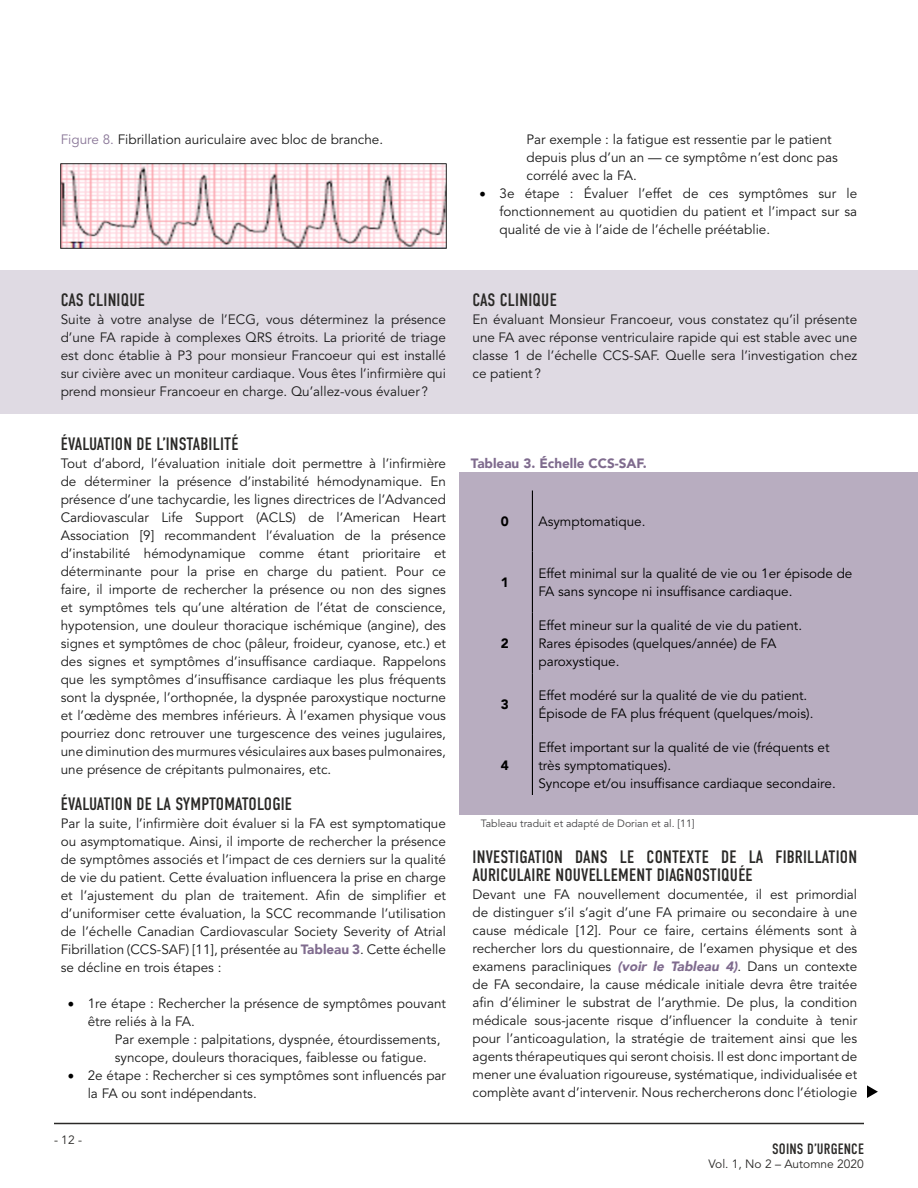
<style>
.page{position:relative;width:918px;height:1188px;background:#fff}
.page>*{position:absolute;margin:0;border:0;box-sizing:border-box;transform-origin:0 0}
.t1{font:18px/18px "DIN Condensed";letter-spacing:.01em;color:#2a2927}
.t2{font:15px "DIN Condensed";letter-spacing:.01em;color:#2a2927}
.t3{font:13.5px/18px "Avenir LT Std";color:#1a1a1a;text-align:justify}
.t4{font:13.5px/18px "Avenir LT Std";color:#000}
.t5{font:900 13.5px "Avenir LT";color:#7f6b8e}
.t6{font:900 13.5px "Avenir LT";color:#000}
.t7{font:12px "Avenir LT Std";color:#2a2927}
.t8{font:10.5px "Avenir LT Std";color:#414042}
.s1{color:#897697}
.s2{font-family:"Avenir LT";font-weight:900;color:#7f6b8e}
.s3{font-family:"Minion Pro";font-size:18px;color:#000}
.s4{font-family:"Avenir LT";font-weight:900;font-style:italic;color:#7f6b8e}
</style>
<div class="page">
<hr style="left:54px;top:1123px;width:810px;height:1px;background:#2a2927">
<div style="left:459px;top:472px;width:459px;height:343px;background:#b8adc0"></div>
<div style="left:0;top:270px;width:918px;height:144px;background:#dfdae3"></div>
<hr style="left:532px;top:491px;width:1px;height:60px;background:#000">
<hr style="left:532px;top:551px;width:1px;height:61px;background:#000">
<hr style="left:532px;top:612px;width:1px;height:61px;background:#000">
<hr style="left:532px;top:673px;width:1px;height:61px;background:#000">
<hr style="left:532px;top:734px;width:1px;height:61px;background:#000">
<img style="left:61px;top:164px;width:385px;height:84px">
<svg style="left:867px;top:1085px;width:11px;height:13px"></svg>
<p class="t3" style="left:61px;top:131px;width:324px"><span class="s1">Figure 8.</span> Fibrillation auriculaire avec bloc de branche.</p>
<h1 class="t1" style="left:61px;top:292px;width:86px">CAS CLINIQUE</h1>
<p class="t3" style="left:61px;top:311px;width:387px">Suite à votre analyse de l’ECG, vous déterminez la présence d’une FA rapide à complexes QRS étroits. La priorité de triage est donc établie à P3 pour monsieur Francoeur qui est installé sur civière avec un moniteur cardiaque. Vous êtes l’infirmière qui prend monsieur Francoeur en charge. Qu’allez-vous évaluer ?</p>
<h1 class="t1" style="left:61px;top:436px;width:179px">ÉVALUATION DE L’INSTABILITÉ</h1>
<p class="t3" style="left:61px;top:455px;width:387px">Tout d’abord, l’évaluation initiale doit permettre à l’infirmière de déterminer la présence d’instabilité hémodynamique. En présence d’une tachycardie, les lignes directrices de l’Advanced Cardiovascular Life Support (ACLS) de l’American Heart Association [9] recommandent l’évaluation de la présence d’instabilité hémodynamique comme étant prioritaire et déterminante pour la prise en charge du patient. Pour ce faire, il importe de rechercher la présence ou non des signes et symptômes tels qu’une altération de l’état de conscience, hypotension, une douleur thoracique ischémique (angine), des signes et symptômes de choc (pâleur, froideur, cyanose, etc.) et des signes et symptômes d’insuffisance cardiaque. Rappelons que les symptômes d’insuffisance cardiaque les plus fréquents sont la dyspnée, l’orthopnée, la dyspnée paroxystique nocturne et l’œdème des membres inférieurs. À l’examen physique vous pourriez donc retrouver une turgescence des veines jugulaires, une diminution des murmures vésiculaires aux bases pulmonaires, une présence de crépitants pulmonaires, etc.</p>
<h1 class="t1" style="left:61px;top:796px;width:233px">ÉVALUATION DE LA SYMPTOMATOLOGIE</h1>
<p class="t3" style="left:61px;top:815px;width:387px">Par la suite, l’infirmière doit évaluer si la FA est symptomatique ou asymptomatique. Ainsi, il importe de rechercher la présence de symptômes associés et l’impact de ces derniers sur la qualité de vie du patient. Cette évaluation influencera la prise en charge et l’ajustement du plan de traitement. Afin de simplifier et d’uniformiser cette évaluation, la SCC recommande l’utilisation de l’échelle Canadian Cardiovascular Society Severity of Atrial Fibrillation (CCS-SAF) [11], présentée au <span class="s2">Tableau 3</span>. Cette échelle se décline en trois étapes :</p>
<p class="t3" style="left:88px;top:995px;width:360px;text-indent:-20px"><span class="s3">•</span> 1re étape : Rechercher la présence de symptômes pouvant être reliés à la FA.</p>
<p class="t3" style="left:115px;top:1031px;width:327px">Par exemple : palpitations, dyspnée, étourdissements, syncope, douleurs thoraciques, faiblesse ou fatigue.</p>
<p class="t3" style="left:88px;top:1067px;width:360px;text-indent:-20px"><span class="s3">•</span> 2e étape : Rechercher si ces symptômes sont influencés par la FA ou sont indépendants.</p>
<p class="t7" style="left:54px;top:1133px;width:30px">- 12 -</p>
<p class="t3" style="left:526px;top:130px;width:313px;text-align:left">Par exemple : la fatigue est ressentie par le patient depuis plus d’un an — ce symptôme n’est donc pas corrélé avec la FA.</p>
<p class="t3" style="left:500px;top:184px;width:359px;text-indent:-20px"><span class="s3">•</span> 3e étape : Évaluer l’effet de ces symptômes sur le fonctionnement au quotidien du patient et l’impact sur sa qualité de vie à l’aide de l’échelle préétablie.</p>
<h1 class="t1" style="left:473px;top:291px;width:86px">CAS CLINIQUE</h1>
<p class="t3" style="left:472px;top:310px;width:386px">En évaluant Monsieur Francoeur, vous constatez qu’il présente une FA avec réponse ventriculaire rapide qui est stable avec une classe 1 de l’échelle CCS-SAF. Quelle sera l’investigation chez ce patient ?</p>
<p class="t5" style="left:471px;top:455px;width:177px">Tableau 3. Échelle CCS-SAF.</p>
<p class="t6" style="left:501px;top:513px;width:9px">0</p>
<p class="t4" style="left:538px;top:513px;width:109px">Asymptomatique.</p>
<p class="t6" style="left:501px;top:574px;width:9px">1</p>
<p class="t4" style="left:538px;top:565px;width:315px">Effet minimal sur la qualité de vie ou 1er épisode de<br>FA sans syncope ni insuffisance cardiaque.</p>
<p class="t6" style="left:501px;top:635px;width:9px">2</p>
<p class="t4" style="left:538px;top:617px;width:265px">Effet mineur sur la qualité de vie du patient.<br>Rares épisodes (quelques/année) de FA paroxystique.</p>
<p class="t6" style="left:501px;top:696px;width:9px">3</p>
<p class="t4" style="left:538px;top:686px;width:277px">Effet modéré sur la qualité de vie du patient.<br>Épisode de FA plus fréquent (quelques/mois).</p>
<p class="t6" style="left:501px;top:757px;width:9px">4</p>
<p class="t4" style="left:538px;top:738px;width:299px">Effet important sur la qualité de vie (fréquents et très symptomatiques).<br>Syncope et/ou insuffisance cardiaque secondaire.</p>
<p class="t8" style="left:481px;top:817px;width:215px">Tableau traduit et adapté de Dorian et al. [11]</p>
<h1 class="t1" style="left:473px;top:848px;width:386px">INVESTIGATION DANS LE CONTEXTE DE LA FIBRILLATION<br>AURICULAIRE NOUVELLEMENT DIAGNOSTIQUÉE</h1>
<p class="t3" style="left:472px;top:886px;width:386px">Devant une FA nouvellement documentée, il est primordial de distinguer s’il s’agit d’une FA primaire ou secondaire à une cause médicale [12]. Pour ce faire, certains éléments sont à rechercher lors du questionnaire, de l’examen physique et des examens paracliniques <span class="s4">(voir le Tableau 4)</span>. Dans un contexte de FA secondaire, la cause médicale initiale devra être traitée afin d’éliminer le substrat de l’arythmie. De plus, la condition médicale sous-jacente risque d’influencer la conduite à tenir pour l’anticoagulation, la stratégie de traitement ainsi que les agents thérapeutiques qui seront choisis. Il est donc important de mener une évaluation rigoureuse, systématique, individualisée et complète avant d’intervenir. Nous rechercherons donc l’étiologie</p>
<p class="t2" style="left:772px;top:1140px;width:93px">SOINS D’URGENCE</p>
<p class="t7" style="left:709px;top:1157px;width:157px">Vol. 1, No 2 – Automne 2020</p>
</div>
